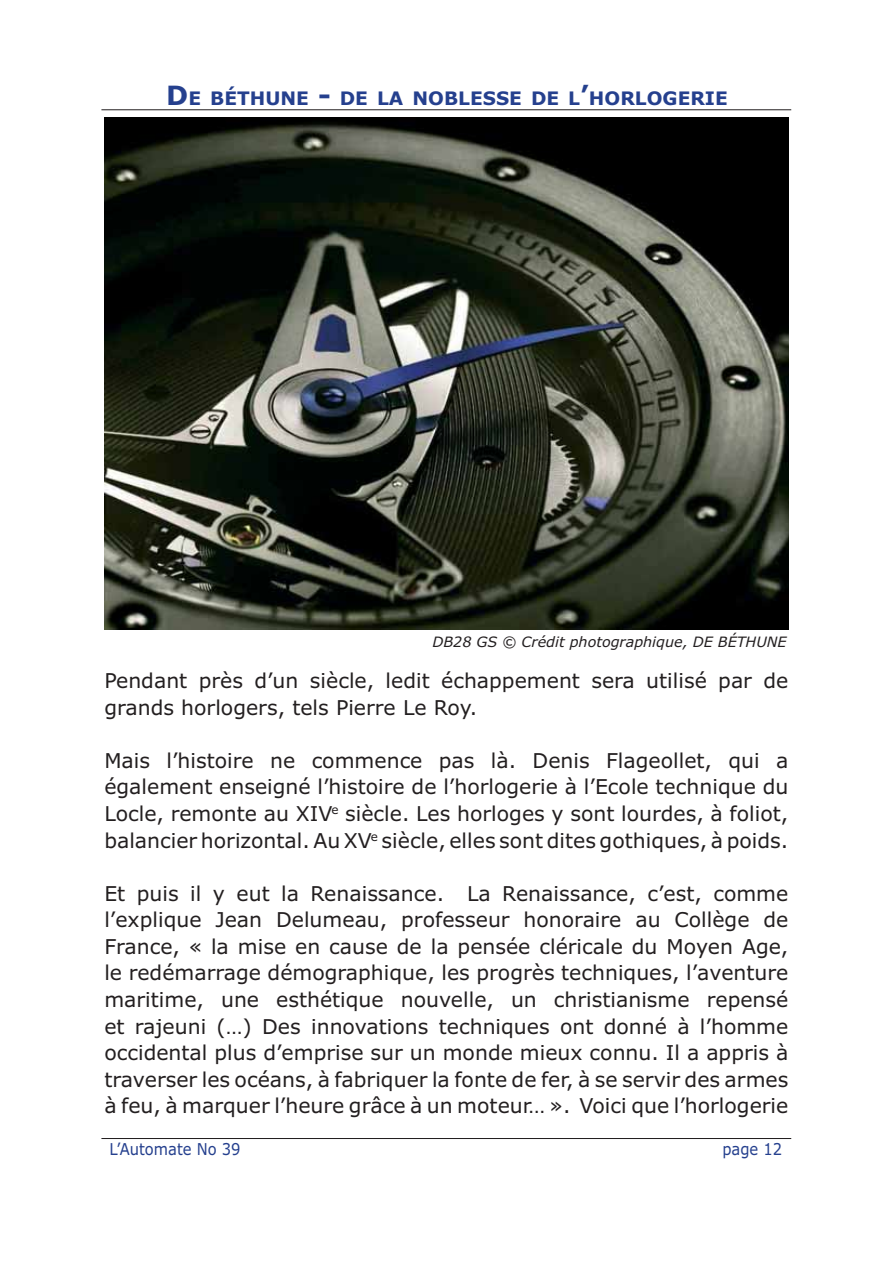
<style>
.page{position:relative;width:893px;height:1263px;background:#fff}
.page>*{position:absolute;margin:0;border:0;box-sizing:border-box;transform-origin:0 0}
.t1{font:20.4px/26.5px "Verdana";color:#231f20;text-align:justify}
.t2{font:700 18.6px "Verdana";color:#25408e}
.t3{font:16.35px "Verdana";color:#25408e;scale:.9 1}
.t4{font:italic 14.25px "Verdana";color:#231f20}
.s1{font-size:26.55px}
</style>
<div class="page">
<hr style="left:101px;top:109px;width:690px;height:1px;background:#231f20">
<hr style="left:101px;top:1138px;width:690px;height:1px;background:#231f20">
<img style="left:105px;top:117px;width:684px;height:513px">
<p class="t2" style="left:166px;top:88px;width:563px"><span class="s1">D</span>E BÉTHUNE <span class="s1">-</span> DE LA NOBLESSE DE L<span class="s1">’</span>HORLOGERIE</p>
<p class="t4" style="left:432px;top:636px;width:356px">DB28 GS © Crédit photographique, DE BÉTHUNE</p>
<p class="t1" style="left:104px;top:669px;width:685px">Pendant près d’un siècle, ledit échappement sera utilisé par de grands horlogers, tels Pierre Le Roy.</p>
<p class="t1" style="left:104px;top:749px;width:685px">Mais l’histoire ne commence pas là. Denis Flageollet, qui a également enseigné l’histoire de l’horlogerie à l’Ecole technique du Locle, remonte au XIV<sup>e</sup> siècle. Les horloges y sont lourdes, à foliot, balancier horizontal. Au XV<sup>e</sup> siècle, elles sont dites gothiques, à poids.</p>
<p class="t1" style="left:104px;top:882px;width:685px">Et puis il y eut la Renaissance. La Renaissance, c’est, comme l’explique Jean Delumeau, professeur honoraire au Collège de France, « la mise en cause de la pensée cléricale du Moyen Age, le redémarrage démographique, les progrès techniques, l’aventure maritime, une esthétique nouvelle, un christianisme repensé et rajeuni (…) Des innovations techniques ont donné à l’homme occidental plus d’emprise sur un monde mieux connu. Il a appris à traverser les océans, à fabriquer la fonte de fer, à se servir des armes à feu, à marquer l’heure grâce à un moteur… ». Voici que l’horlogerie</p>
<p class="t3" style="left:110px;top:1142px;width:147px">L’Automate No 39</p>
<p class="t3" style="left:722px;top:1142px;width:68px">page 12</p>
</div>
